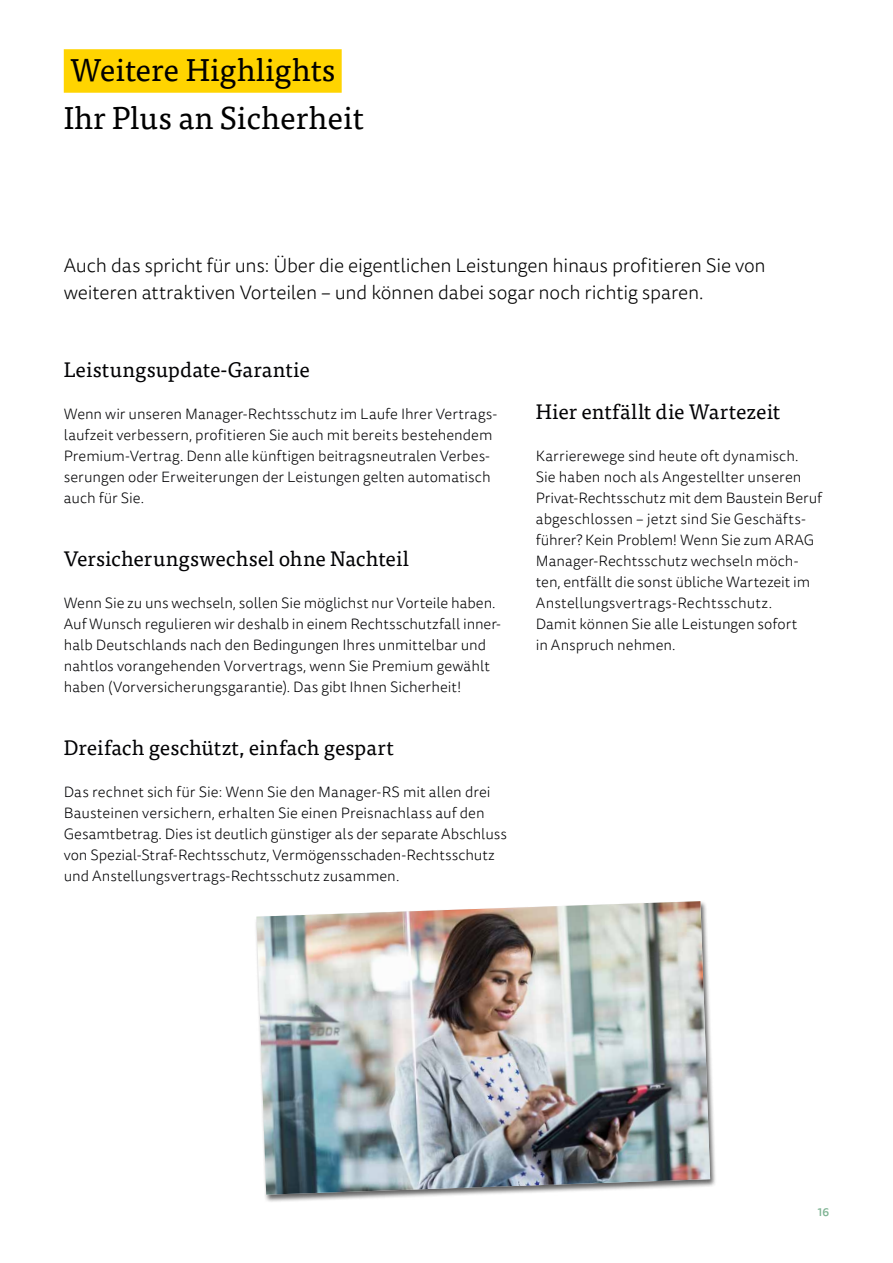
<style>
.page{position:relative;width:893px;height:1263px;background:#fff}
.page>*{position:absolute;margin:0;border:0;box-sizing:border-box;transform-origin:0 0}
.t1{font:31.5px/48px "Tisa OT";color:#000}
.t2{font:21px "Tisa OT";color:#020204}
.t3{font:300 19.5px/27px "Tisa Sans OT";letter-spacing:-.01em;color:#000}
.t4{font:300 15px/21px "Tisa Sans OT";color:#020204}
.t5{font:500 11.25px "Tisa Sans OT";color:#7db392}
</style>
<div class="page">
<div style="left:254px;top:900px;width:463px;height:302px;background:#000;opacity:.6"></div>
<img style="left:256px;top:901px;width:454px;height:294px">
<div style="left:64px;top:49px;width:278px;height:44px;background:#ffd400"></div>
<h1 class="t1" style="left:64px;top:46px;width:301px">Weitere Highlights<br>Ihr Plus an Sicherheit</h1>
<h3 class="t3" style="left:64px;top:253px;width:703px">Auch das spricht für uns: Über die eigentlichen Leistungen hinaus profitieren Sie von weiteren attraktiven Vorteilen – und können dabei sogar noch richtig sparen.</h3>
<h2 class="t2" style="left:64px;top:357px;width:247px">Leistungsupdate-Garantie</h2>
<p class="t4" style="left:64px;top:404px;width:435px">Wenn wir unseren Manager-Rechtsschutz im Laufe Ihrer Vertrags&shy;laufzeit verbessern, profitieren Sie auch mit bereits bestehendem Premium-Vertrag. Denn alle künftigen beitragsneutralen Verbes&shy;serungen oder Erweiterungen der Leistungen gelten automatisch auch für Sie.</p>
<h2 class="t2" style="left:64px;top:546px;width:347px">Versicherungswechsel ohne Nachteil</h2>
<p class="t4" style="left:64px;top:593px;width:439px">Wenn Sie zu uns wechseln, sollen Sie möglichst nur Vorteile haben.<br>Auf Wunsch regulieren wir deshalb in einem Rechtsschutzfall inner&shy;halb Deutschlands nach den Bedingungen Ihres unmittelbar und nahtlos vorangehenden Vorvertrags, wenn Sie Premium gewählt haben (Vorversicherungsgarantie). Das gibt Ihnen Sicherheit!</p>
<h2 class="t2" style="left:64px;top:735px;width:332px">Dreifach geschützt, einfach gespart</h2>
<p class="t4" style="left:64px;top:782px;width:445px">Das rechnet sich für Sie: Wenn Sie den Manager-RS mit allen drei Bausteinen versichern, erhalten Sie einen Preisnachlass auf den Gesamtbetrag. Dies ist deutlich günstiger als der separate Abschluss von Spezial-Straf-Rechtsschutz, Vermögensschaden-Rechtsschutz und Anstellungsvertrags-Rechtsschutz zusammen.</p>
<h2 class="t2" style="left:536px;top:399px;width:246px">Hier entfällt die Wartezeit</h2>
<p class="t4" style="left:536px;top:446px;width:288px">Karrierewege sind heute oft dynamisch.<br>Sie haben noch als Angestellter unseren Privat-Rechtsschutz mit dem Baustein Beruf abgeschlossen – jetzt sind Sie Geschäfts&shy;führer? Kein Problem! Wenn Sie zum ARAG Manager-Rechtsschutz wechseln möch&shy;ten, entfällt die sonst übliche Wartezeit im Anstellungsvertrags-Rechtsschutz.<br>Damit können Sie alle Leistungen sofort<br>in Anspruch nehmen.</p>
<p class="t5" style="left:818px;top:1205px;width:13px">16</p>
</div>
